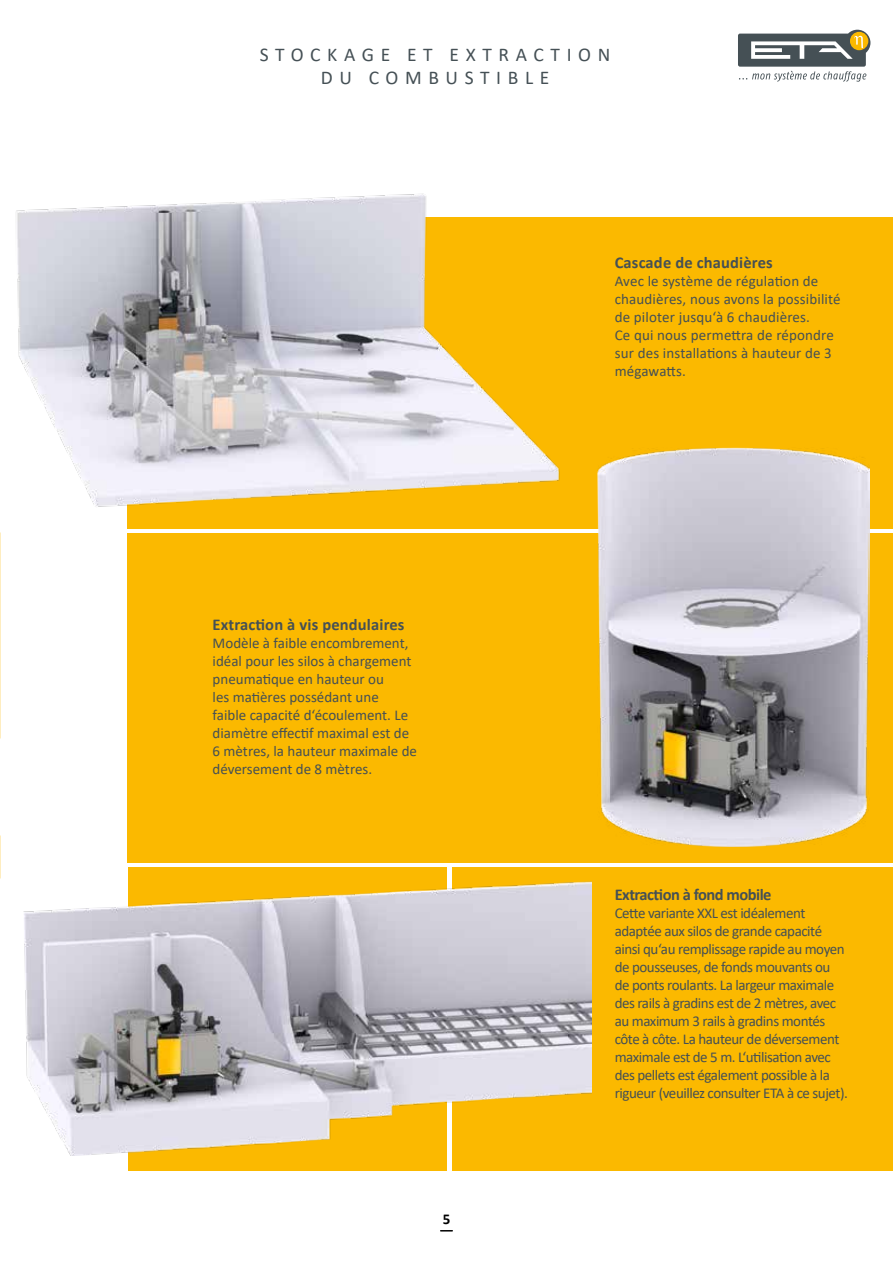
<style>
.page{position:relative;width:893px;height:1263px;background:#fff}
.page>*{position:absolute;margin:0;border:0;box-sizing:border-box;transform-origin:0 0}
.t1{font:19.5px/22.5px "Calibri";letter-spacing:.34em;color:#455055;text-align:center}
.t2{font:700 16.5px "Calibri";letter-spacing:.01em;color:#455055}
.t3{font:700 16.5px "Calibri";letter-spacing:-.03em;color:#455055}
.t4{font:15px/18px "Calibri";letter-spacing:-.02em;color:#455055}
.t5{font:15px/18px "Calibri";color:#455055}
.t6{font:15px/18px "Calibri";letter-spacing:.01em;color:#455055}
.t7{font:700 15px "Calibri";color:#000}
</style>
<div class="page">
<div style="left:128px;top:217px;width:765px;height:312px;background:#fbb900"></div>
<div style="left:453px;top:867px;width:440px;height:303px;background:#fbb900"></div>
<div style="left:128px;top:867px;width:318px;height:303px;background:#fbb900"></div>
<div style="left:128px;top:533px;width:765px;height:329px;background:#fbb900"></div>
<img style="left:23px;top:880px;width:568px;height:276px">
<img style="left:598px;top:448px;width:271px;height:398px">
<img style="left:16px;top:193px;width:544px;height:322px">
<svg style="left:738px;top:30px;width:132px;height:52px"></svg>
<h1 class="t1" style="left:260px;top:43px;width:352px">STOCKAGE ET EXTRACTION<br>DU COMBUSTIBLE</h1>
<p class="t2" style="left:213px;top:613px;width:193px">Extraction à vis pendulaires</p>
<p class="t5" style="left:213px;top:634px;width:206px">Modèle à faible encombrement, idéal pour les silos à chargement pneumatique en hauteur ou<br>les matières possédant une<br>faible capacité d‘écoulement. Le diamètre effectif maximal est de<br>6 mètres, la hauteur maximale de déversement de 8 mètres.</p>
<p class="t7" style="left:443px;top:1208px;width:9px">5</p>
<p class="t2" style="left:615px;top:251px;width:160px">Cascade de chaudières</p>
<p class="t6" style="left:615px;top:272px;width:227px">Avec le système de régulation de chaudières, nous avons la possibilité de piloter jusqu‘à 6 chaudières.<br>Ce qui nous permettra de répondre sur des installations à hauteur de 3 mégawatts.</p>
<p class="t3" style="left:615px;top:883px;width:158px">Extraction à fond mobile</p>
<p class="t4" style="left:615px;top:904px;width:235px">Cette variante XXL est idéalement adaptée aux silos de grande capacité ainsi qu‘au remplissage rapide au moyen de pousseuses, de fonds mouvants ou de ponts roulants. La largeur maximale des rails à gradins est de 2 mètres, avec au maximum 3 rails à gradins montés côte à côte. La hauteur de déversement maximale est de 5 m. L‘utilisation avec des pellets est également possible à la rigueur (veuillez consulter ETA à ce sujet).</p>
</div>
